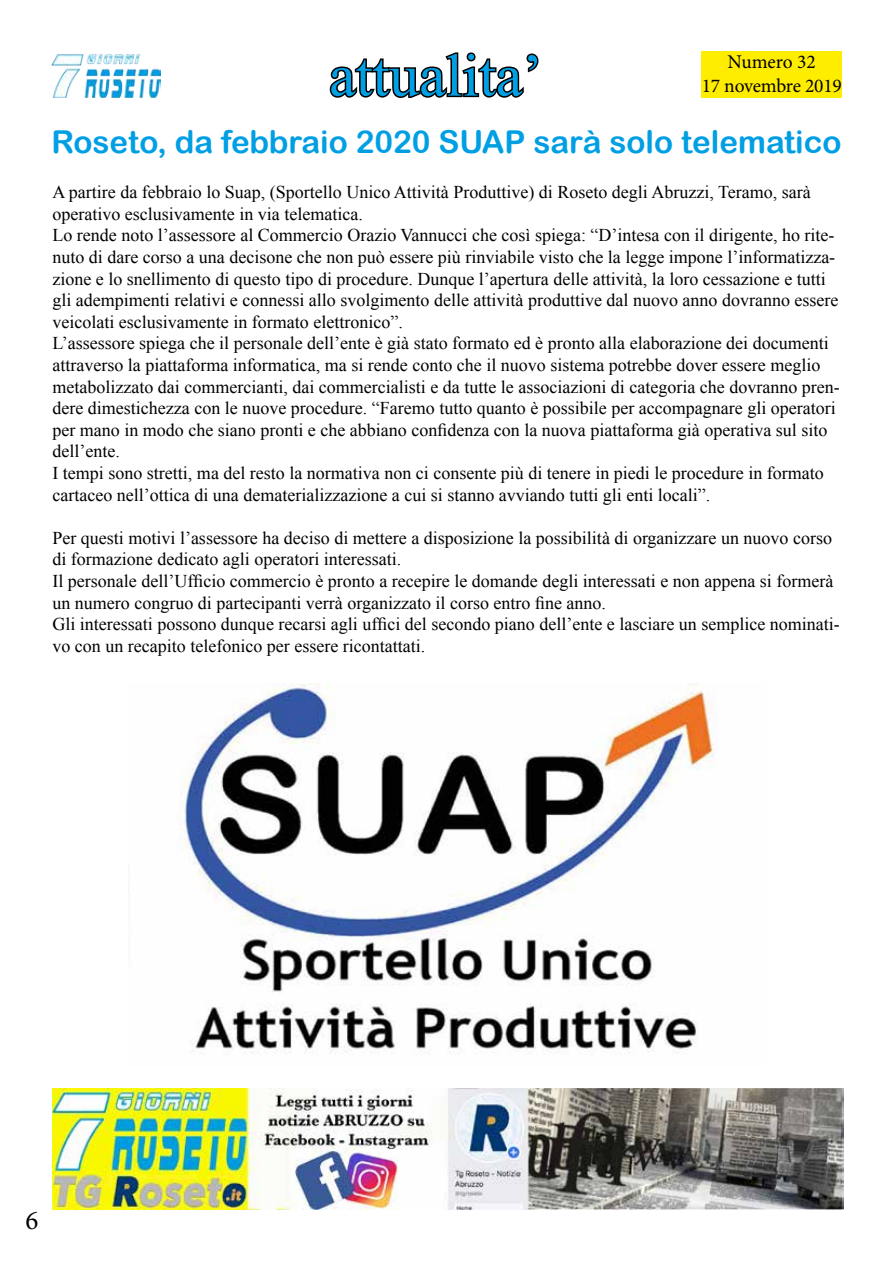
<style>
.page{position:relative;width:893px;height:1263px;background:#fff}
.page>*{position:absolute;margin:0;border:0;box-sizing:border-box;transform-origin:0 0}
.t1{font:60px "Times New Roman";color:#009fe3}
.t2{font:31.5px "Arial Rounded MT Bold";color:#009fe3}
.t3{font:27px "Minion Pro";color:#000}
.t4{font:19.5px/23.4px "Minion Pro";letter-spacing:-.01em;color:#000;text-align:center}
.t5{font:18px/21.6px "Times New Roman";color:#000}
</style>
<div class="page">
<img style="left:51px;top:54px;width:110px;height:44px">
<svg style="left:329px;top:52px;width:210px;height:46px"></svg>
<img style="left:52px;top:1089px;width:791px;height:120px">
<img style="left:128px;top:683px;width:587px;height:372px">
<div style="left:702px;top:51px;width:140px;height:47px;background:#ffed00"></div>
<h1 class="t1" style="left:329px;top:35px;width:215px">attualita’</h1>
<h2 class="t2" style="left:51px;top:124px;width:791px">Roseto, da febbraio 2020 SUAP sarà solo telematico</h2>
<p class="t5" style="left:52px;top:181px;width:789px">A partire da febbraio lo Suap, (Sportello Unico Attività Produttive) di Roseto degli Abruzzi, Teramo, sarà operativo esclusivamente in via telematica.<br>Lo rende noto l’assessore al Commercio Orazio Vannucci che così spiega: “D’intesa con il dirigente, ho rite&shy;nuto di dare corso a una decisone che non può essere più rinviabile visto che la legge impone l’informatizza&shy;zione e lo snellimento di questo tipo di procedure. Dunque l’apertura delle attività, la loro cessazione e tutti gli adempimenti relativi e connessi allo svolgimento delle attività produttive dal nuovo anno dovranno essere veicolati esclusivamente in formato elettronico”.<br>L’assessore spiega che il personale dell’ente è già stato formato ed è pronto alla elaborazione dei documenti attraverso la piattaforma informatica, ma si rende conto che il nuovo sistema potrebbe dover essere meglio metabolizzato dai commercianti, dai commercialisti e da tutte le associazioni di categoria che dovranno pren&shy;dere dimestichezza con le nuove procedure. “Faremo tutto quanto è possibile per accompagnare gli operatori per mano in modo che siano pronti e che abbiano confidenza con la nuova piattaforma già operativa sul sito dell’ente.<br>I tempi sono stretti, ma del resto la normativa non ci consente più di tenere in piedi le procedure in formato cartaceo nell’ottica di una dematerializzazione a cui si stanno avviando tutti gli enti locali”.</p>
<p class="t5" style="left:52px;top:527px;width:789px">Per questi motivi l’assessore ha deciso di mettere a disposizione la possibilità di organizzare un nuovo corso di formazione dedicato agli operatori interessati.<br>Il personale dell’Ufficio commercio è pronto a recepire le domande degli interessati e non appena si formerà un numero congruo di partecipanti verrà organizzato il corso entro fine anno.<br>Gli interessati possono dunque recarsi agli uffici del secondo piano dell’ente e lasciare un semplice nominati&shy;vo con un recapito telefonico per essere ricontattati.</p>
<p class="t4" style="left:702px;top:50px;width:142px">Numero 32<br>17 novembre 2019</p>
<h3 class="t3" style="left:25px;top:1202px;width:14px">6</h3>
</div>
